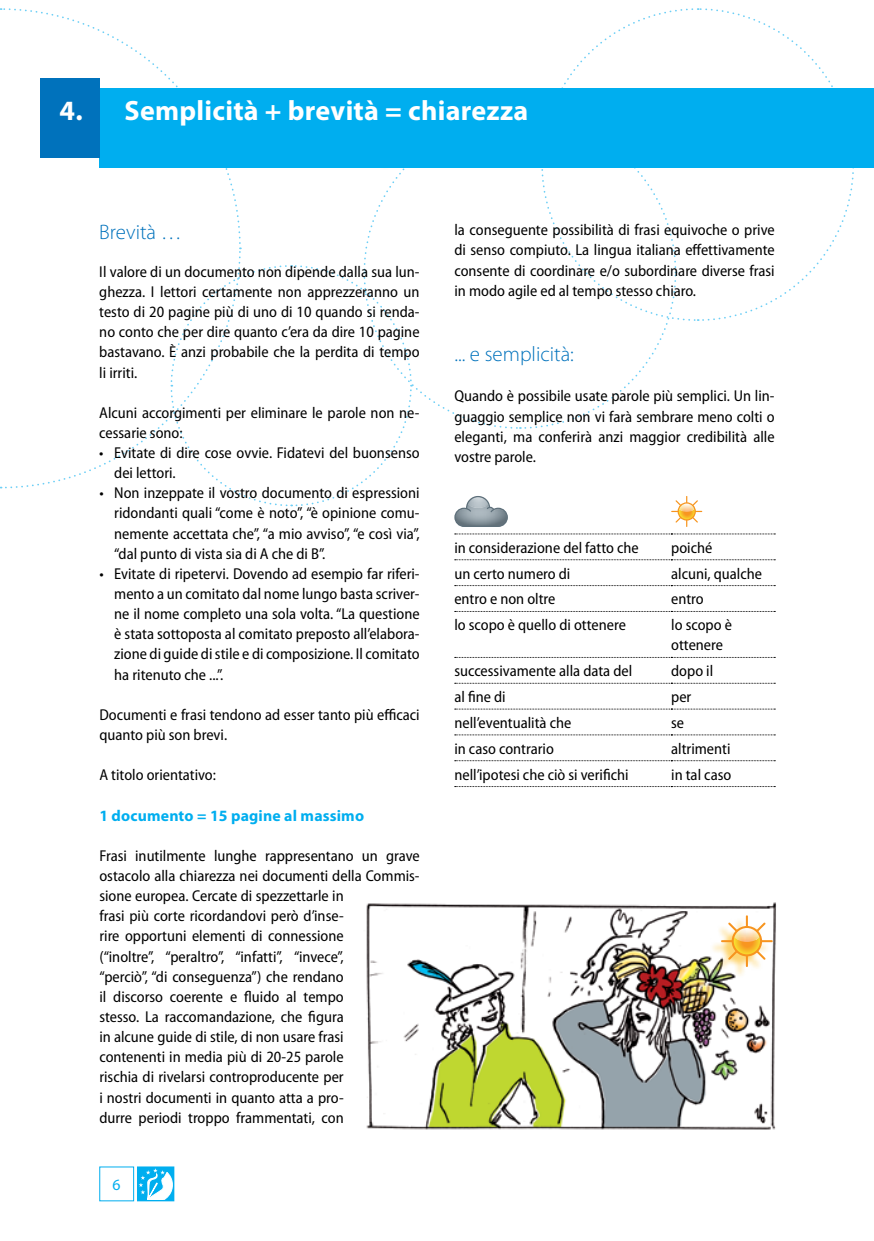
<style>
.page{position:relative;width:874px;height:1241px;background:#fff}
.page>*{position:absolute;margin:0;border:0;box-sizing:border-box;transform-origin:0 0}
.t1{font:700 28px "Myriad Pro";letter-spacing:.01em;color:#fff}
.t2{font:300 21px "Myriad Pro";color:#0072bc}
.t3{font:semi-condensed 15.75px/20.1px "Myriad Pro";color:#000;text-align:justify}
.t4{font:700 15.75px "Myriad Pro";letter-spacing:.01em;color:#00aeef}
.t5{font:15.75px "Myriad Pro";color:#00aeef}
</style>
<div class="page">
<svg style="left:2px;top:8px;width:167px;height:160px"></svg>
<svg style="left:139px;top:1168px;width:33px;height:30px"></svg>
<div style="left:137px;top:1166px;width:37px;height:34px;border:1px solid #00aeef"></div>
<svg style="left:454px;top:533px;width:321px;height:1px"></svg>
<svg style="left:454px;top:559px;width:321px;height:1px"></svg>
<svg style="left:454px;top:585px;width:321px;height:1px"></svg>
<svg style="left:454px;top:611px;width:321px;height:1px"></svg>
<svg style="left:454px;top:657px;width:321px;height:1px"></svg>
<svg style="left:454px;top:682px;width:321px;height:1px"></svg>
<svg style="left:454px;top:708px;width:321px;height:1px"></svg>
<svg style="left:454px;top:734px;width:321px;height:1px"></svg>
<svg style="left:454px;top:760px;width:321px;height:1px"></svg>
<svg style="left:454px;top:786px;width:321px;height:1px"></svg>
<svg style="left:169px;top:8px;width:685px;height:519px"></svg>
<img style="left:366px;top:902px;width:410px;height:228px">
<div style="left:708px;top:916px;width:61px;height:61px;background:#fdb913;opacity:.6"></div>
<hr style="left:745px;top:915px;width:2px;height:51px;background:#f7941e">
<hr style="left:720px;top:940px;width:52px;height:2px;background:#f7941e">
<svg style="left:727px;top:922px;width:38px;height:37px"></svg>
<img style="left:733px;top:926px;width:26px;height:15px">
<div style="left:731px;top:925px;width:30px;height:31px;border:2px solid #f7941e;border-radius:50%"></div>
<div style="left:99px;top:88px;width:774px;height:79px;background:#00aeef"></div>
<div style="left:40px;top:78px;width:59px;height:80px;background:#0072bc"></div>
<h1 class="t1" style="left:60px;top:93px;width:470px">4. Semplicità + brevità = chiarezza</h1>
<h2 class="t2" style="left:99px;top:219px;width:84px">Brevità …</h2>
<p class="t3" style="left:99px;top:261px;width:321px">Il valore di un documento non dipende dalla sua lun&shy;ghezza. I lettori certamente non apprezzeranno un testo di 20 pagine più di uno di 10 quando si renda&shy;no conto che per dire quanto c’era da dire 10 pagine bastavano. È anzi probabile che la perdita di tempo li irriti.</p>
<p class="t3" style="left:99px;top:402px;width:321px">Alcuni accorgimenti per eliminare le parole non ne&shy;cessarie sono:</p>
<p class="t3" style="left:114px;top:442px;width:307px;text-indent:-15px">• Evitate di dire cose ovvie. Fidatevi del buonsenso dei lettori.</p>
<p class="t3" style="left:114px;top:482px;width:307px;text-indent:-15px">• Non inzeppate il vostro documento di espressioni ridondanti quali “come è noto”, “è opinione comu&shy;nemente accettata che”, “a mio avviso”, “e così via”, “dal punto di vista sia di A che di B”.</p>
<p class="t3" style="left:114px;top:563px;width:307px;text-indent:-15px">• Evitate di ripetervi. Dovendo ad esempio far riferi&shy;mento a un comitato dal nome lungo basta scriver&shy;ne il nome completo una sola volta. “La questione è stata sottoposta al comitato preposto all’elabora&shy;zione di guide di stile e di composizione. Il comitato ha ritenuto che ...”.</p>
<p class="t3" style="left:99px;top:704px;width:322px">Documenti e frasi tendono ad esser tanto più efficaci quanto più son brevi.</p>
<p class="t3" style="left:99px;top:764px;width:118px">A titolo orientativo:</p>
<p class="t4" style="left:99px;top:804px;width:266px">1 documento = 15 pagine al massimo</p>
<p class="t3" style="left:99px;top:845px;width:321px;text-align:left">Frasi inutilmente lunghe rappresentano un grave ostacolo alla chiarezza nei documenti della Commis&shy;sione europea. Cercate di spezzettarle in<br>frasi più corte ricordandovi però d’inse-<br>rire opportuni elementi di connessione<br>(“inoltre”, “peraltro”, “infatti”, “invece”,<br>“perciò”, “di conseguenza”) che rendano<br>il discorso coerente e fluido al tempo<br>stesso. La raccomandazione, che figura<br>in alcune guide di stile, di non usare frasi<br>contenenti in media più di 20-25 parole<br>rischia di rivelarsi controproducente per<br>i nostri documenti in quanto atta a pro-<br>durre periodi troppo frammentati, con</p>
<p class="t5" style="left:113px;top:1174px;width:10px">6</p>
<p class="t3" style="left:454px;top:220px;width:321px">la conseguente possibilità di frasi equivoche o prive di senso compiuto. La lingua italiana effettivamente consente di coordinare e/o subordinare diverse frasi in modo agile ed al tempo stesso chiaro.</p>
<h2 class="t2" style="left:454px;top:341px;width:121px">... e semplicità:</h2>
<p class="t3" style="left:454px;top:386px;width:322px">Quando è possibile usate parole più semplici. Un lin&shy;guaggio semplice non vi farà sembrare meno colti o eleganti, ma conferirà anzi maggior credibilità alle vostre parole.</p>
<p class="t3" style="left:454px;top:537px;width:186px">in considerazione del fatto che</p>
<p class="t3" style="left:671px;top:537px;width:43px">poiché</p>
<p class="t3" style="left:454px;top:563px;width:117px">un certo numero di</p>
<p class="t3" style="left:671px;top:563px;width:92px">alcuni, qualche</p>
<p class="t3" style="left:454px;top:588px;width:103px">entro e non oltre</p>
<p class="t3" style="left:671px;top:588px;width:34px">entro</p>
<p class="t3" style="left:454px;top:614px;width:173px">lo scopo è quello di ottenere</p>
<p class="t3" style="left:671px;top:614px;width:62px">lo scopo è ottenere</p>
<p class="t3" style="left:454px;top:660px;width:179px">successivamente alla data del</p>
<p class="t3" style="left:671px;top:660px;width:44px">dopo il</p>
<p class="t3" style="left:454px;top:686px;width:53px">al fine di</p>
<p class="t3" style="left:671px;top:686px;width:22px">per</p>
<p class="t3" style="left:454px;top:712px;width:118px">nell’eventualità che</p>
<p class="t3" style="left:671px;top:712px;width:14px">se</p>
<p class="t3" style="left:454px;top:738px;width:101px">in caso contrario</p>
<p class="t3" style="left:671px;top:738px;width:61px">altrimenti</p>
<p class="t3" style="left:454px;top:764px;width:176px">nell’ipotesi che ciò si verifichi</p>
<p class="t3" style="left:671px;top:764px;width:62px">in tal caso</p>
</div>
